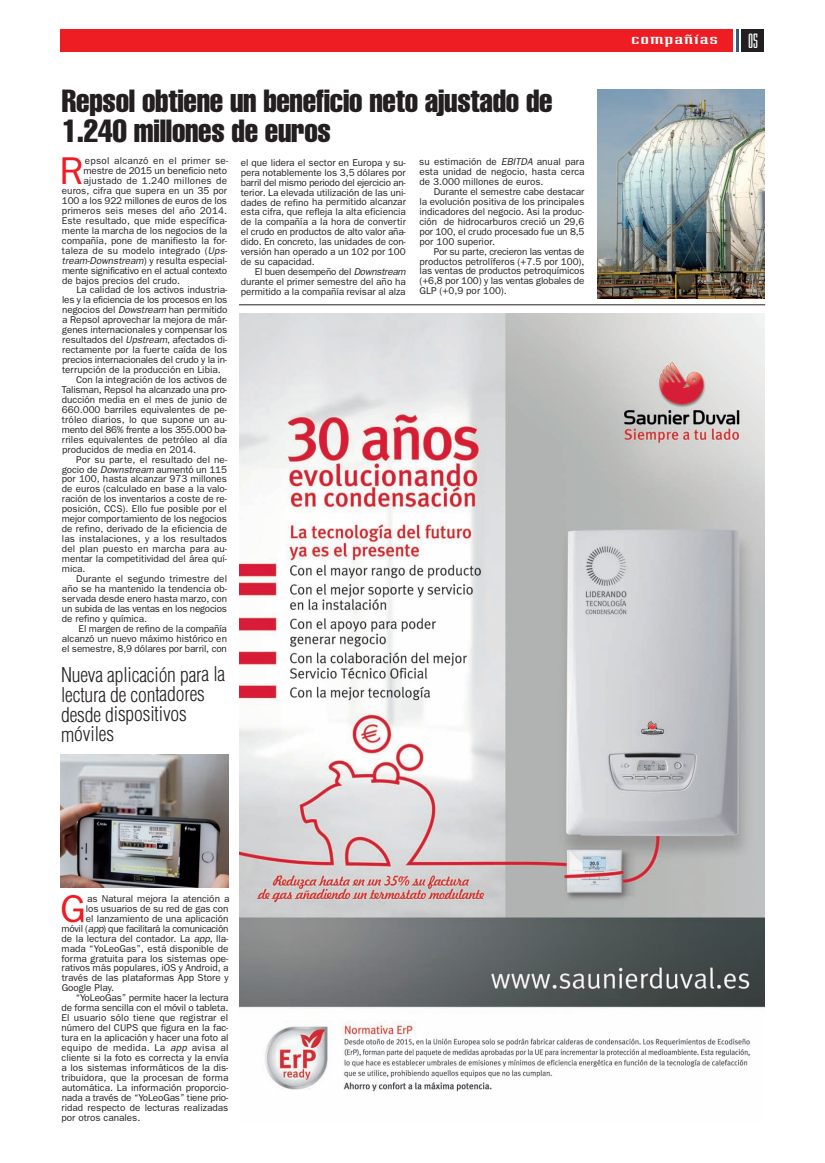
<style>
.page{position:relative;width:825px;height:1163px;background:#fff}
.page>*{position:absolute;margin:0;border:0;box-sizing:border-box;transform-origin:0 0}
.t1{font:38.9px "Franklin Gothic";color:#ee1d23}
.t2{font:extra-condensed 31.5px/29.7px "Helvetica";letter-spacing:-.01em;color:#231f20}
.t3{font:21.6px "Teknik Plain";color:#fff}
.t4{font:300 condensed 19.8px/19.9px "Helvetica";letter-spacing:-.01em;color:#231f20}
.t5{font:15.3px "Teknik Plain";letter-spacing:.025em;color:#fff;scale:2.5 1}
.t6{font:9.9px/9.9px "Franklin Gothic";color:#231f20;text-align:justify}
.t7{font:9.9px "Franklin Gothic";letter-spacing:-.02em;color:#231f20}
.t8{font:9.9px "Franklin Gothic";letter-spacing:-.025em;color:#231f20}
.t9{font:9.9px "Franklin Gothic";letter-spacing:.03em;color:#231f20}
.t10{font:9.9px "Franklin Gothic";letter-spacing:-.03em;color:#231f20}
.t11{font:9.9px "Franklin Gothic";letter-spacing:.02em;color:#231f20}
.s1{font-style:italic}
</style>
<div class="page">
<div style="left:741px;top:29px;width:23px;height:23px;background:#231f20"></div>
<div style="left:61px;top:29px;width:672px;height:23px;background:#ee1d23"></div>
<hr style="left:735px;top:29px;width:3px;height:23px;background:#345a7d">
<img style="left:239px;top:313px;width:525px;height:779px">
<hr style="left:239px;top:304px;width:526px;height:1px;background:#231f20">
<img style="left:597px;top:90px;width:167px;height:209px">
<img style="left:60px;top:754px;width:168px;height:134px">
<h2 class="t2" style="left:62px;top:88px;width:492px">Repsol obtiene un beneficio neto ajustado de<br>1.240 millones de euros</h2>
<h1 class="t1" style="left:60px;top:148px;width:26px">R</h1>
<p class="t9" style="left:85px;top:155px;width:145px">epsol alcanzó en el primer se-</p>
<p class="t6" style="left:419px;top:157px;width:167px">su estimación de <span class="s1">EBITDA</span> anual para esta unidad de negocio, hasta cerca de 3.000 millones de euros.</p>
<p class="t6" style="left:419px;top:186px;width:167px;text-indent:14px">Durante el semestre cabe destacar la evolución positiva de los principales indicadores del negocio. Asi la produc&shy;ción de hidrocarburos creció un 29,6 por 100, el crudo procesado fue un 8,5 por 100 superior.</p>
<p class="t6" style="left:419px;top:246px;width:166px;text-indent:14px">Por su parte, crecieron las ventas de productos petrolíferos (+7.5 por 100), las ventas de productos petroquímicos (+6,8 por 100) y las ventas globales de GLP (+0,9 por 100).</p>
<p class="t6" style="left:240px;top:157px;width:167px">el que lidera el sector en Europa y su&shy;pera notablemente los 3,5 dólares por barril del mismo periodo del ejercicio an&shy;terior. La elevada utilización de las uni&shy;dades de refino ha permitido alcanzar esta cifra, que refleja la alta eficiencia de la compañía a la hora de convertir el crudo en productos de alto valor aña&shy;dido. En concreto, las unidades de con&shy;versión han operado a un 102 por 100 de su capacidad.</p>
<p class="t6" style="left:241px;top:267px;width:166px;text-indent:14px">El buen desempeño del <span class="s1">Downstream </span>durante el primer semestre del año ha permitido a la compañía revisar al alza</p>
<p class="t6" style="left:84px;top:166px;width:145px">mestre de 2015 un beneficio neto</p>
<p class="t11" style="left:84px;top:175px;width:145px">ajustado de 1.240 millones de</p>
<p class="t6" style="left:62px;top:186px;width:166px">euros, cifra que supera en un 35 por</p>
<p class="t6" style="left:62px;top:196px;width:166px">100 a los 922 millones de euros de los</p>
<p class="t6" style="left:62px;top:205px;width:167px">primeros seis meses del año 2014.</p>
<p class="t6" style="left:62px;top:215px;width:166px">Este resultado, que mide específica-</p>
<p class="t6" style="left:62px;top:225px;width:167px">mente la marcha de los negocios de la</p>
<p class="t6" style="left:62px;top:235px;width:167px">compañía, pone de manifiesto la for-</p>
<p class="t6" style="left:62px;top:245px;width:167px">taleza de su modelo integrado (<span class="s1">Ups-</span></p>
<p class="t6" style="left:62px;top:255px;width:167px"><span class="s1">tream-Downstream</span>) y resulta especial-</p>
<p class="t7" style="left:62px;top:264px;width:167px">mente significativo en el actual contexto</p>
<p class="t6" style="left:62px;top:275px;width:119px">de bajos precios del crudo.</p>
<p class="t6" style="left:76px;top:285px;width:152px">La calidad de los activos industria-</p>
<p class="t8" style="left:62px;top:294px;width:166px">les y la eficiencia de los procesos en los</p>
<p class="t6" style="left:62px;top:305px;width:167px">negocios del <span class="s1">Dowstream</span> han permitido</p>
<p class="t6" style="left:62px;top:315px;width:166px">a Repsol aprovechar la mejora de már-</p>
<p class="t6" style="left:62px;top:325px;width:167px">genes internacionales y compensar los</p>
<p class="t6" style="left:62px;top:335px;width:166px">resultados del <span class="s1">Upstream</span>, afectados di-</p>
<p class="t6" style="left:62px;top:345px;width:166px">rectamente por la fuerte caída de los</p>
<p class="t7" style="left:62px;top:354px;width:166px">precios internacionales del crudo y la in-</p>
<p class="t6" style="left:62px;top:365px;width:160px">terrupción de la producción en Libia.</p>
<p class="t6" style="left:76px;top:375px;width:152px">Con la integración de los activos de</p>
<p class="t6" style="left:62px;top:384px;width:166px">Talisman, Repsol ha alcanzado una pro-</p>
<p class="t6" style="left:62px;top:394px;width:166px">ducción media en el mes de junio de</p>
<p class="t6" style="left:62px;top:404px;width:166px">660.000 barriles equivalentes de pe-</p>
<p class="t6" style="left:62px;top:414px;width:166px">tróleo diarios, lo que supone un au-</p>
<p class="t8" style="left:62px;top:423px;width:166px">mento del 86% frente a los 355.000 ba-</p>
<p class="t6" style="left:62px;top:434px;width:167px">rriles equivalentes de petróleo al día</p>
<p class="t6" style="left:62px;top:444px;width:136px">producidos de media en 2014.</p>
<p class="t6" style="left:76px;top:454px;width:152px">Por su parte, el resultado del ne-</p>
<p class="t6" style="left:62px;top:464px;width:166px">gocio de <span class="s1">Downstream</span> aumentó un 115</p>
<p class="t6" style="left:62px;top:474px;width:166px">por 100, hasta alcanzar 973 millones</p>
<p class="t6" style="left:62px;top:484px;width:166px">de euros (calculado en base a la valo-</p>
<p class="t6" style="left:62px;top:494px;width:166px">ración de los inventarios a coste de re-</p>
<p class="t6" style="left:62px;top:504px;width:166px">posición, CCS). Ello fue posible por el</p>
<p class="t6" style="left:62px;top:514px;width:166px">mejor comportamiento de los negocios</p>
<p class="t6" style="left:62px;top:524px;width:167px">de refino, derivado de la eficiencia de</p>
<p class="t6" style="left:62px;top:534px;width:167px">las instalaciones, y a los resultados</p>
<p class="t6" style="left:62px;top:544px;width:166px">del plan puesto en marcha para au-</p>
<p class="t6" style="left:62px;top:554px;width:166px">mentar la competitividad del área quí-</p>
<p class="t6" style="left:62px;top:564px;width:25px">mica.</p>
<p class="t6" style="left:76px;top:573px;width:152px">Durante el segundo trimestre del</p>
<p class="t6" style="left:62px;top:583px;width:166px">año se ha mantenido la tendencia ob-</p>
<p class="t6" style="left:62px;top:593px;width:166px">servada desde enero hasta marzo, con</p>
<p class="t7" style="left:62px;top:602px;width:166px">un subida de las ventas en los negocios</p>
<p class="t6" style="left:62px;top:613px;width:87px">de refino y química.</p>
<p class="t6" style="left:79px;top:623px;width:150px">El margen de refino de la compañía</p>
<p class="t6" style="left:62px;top:633px;width:166px">alcanzó un nuevo máximo histórico en</p>
<p class="t6" style="left:62px;top:643px;width:166px">el semestre, 8,9 dólares por barril, con</p>
<h3 class="t4" style="left:61px;top:665px;width:166px">Nueva aplicación para la lectura de contadores desde dispositivos móviles</h3>
<h3 class="t5" style="left:631px;top:34px;width:36px">compañías</h3>
<h3 class="t3" style="left:747px;top:34px;width:12px">05</h3>
<h1 class="t1" style="left:60px;top:885px;width:27px">G</h1>
<p class="t6" style="left:87px;top:893px;width:144px">as Natural mejora la atención a</p>
<p class="t6" style="left:86px;top:903px;width:144px">los usuarios de su red de gas con</p>
<p class="t6" style="left:86px;top:913px;width:144px">el lanzamiento de una aplicación</p>
<p class="t10" style="left:62px;top:922px;width:168px">móvil (<span class="s1">app</span>) que facilitará la comunicación</p>
<p class="t6" style="left:62px;top:933px;width:168px">de la lectura del contador. La <span class="s1">app</span>, lla-</p>
<p class="t6" style="left:62px;top:943px;width:168px">mada “YoLeoGas”, está disponible de</p>
<p class="t6" style="left:62px;top:953px;width:168px">forma gratuita para los sistemas ope-</p>
<p class="t6" style="left:62px;top:963px;width:168px">rativos más populares, iOS y Android, a</p>
<p class="t6" style="left:62px;top:973px;width:168px">través de las plataformas App Store y</p>
<p class="t6" style="left:62px;top:983px;width:54px">Google Play.</p>
<p class="t6" style="left:76px;top:993px;width:154px">“YoLeoGas” permite hacer la lectura</p>
<p class="t6" style="left:62px;top:1003px;width:168px">de forma sencilla con el móvil o tableta.</p>
<p class="t6" style="left:62px;top:1012px;width:168px">El usuario sólo tiene que registrar el</p>
<p class="t6" style="left:61px;top:1022px;width:168px">número del CUPS que figura en la fac-</p>
<p class="t6" style="left:61px;top:1032px;width:168px">tura en la aplicación y hacer una foto al</p>
<p class="t9" style="left:62px;top:1042px;width:168px">equipo de medida. La <span class="s1">app</span> avisa al</p>
<p class="t6" style="left:62px;top:1052px;width:168px">cliente si la foto es correcta y la envía</p>
<p class="t6" style="left:62px;top:1062px;width:168px">a los sistemas informáticos de la dis-</p>
<p class="t6" style="left:62px;top:1072px;width:168px">tribuidora, que la procesan de forma</p>
<p class="t6" style="left:62px;top:1082px;width:168px">automática. La información proporcio-</p>
<p class="t6" style="left:62px;top:1092px;width:168px">nada a través de “YoLeoGas” tiene prio-</p>
<p class="t6" style="left:61px;top:1102px;width:168px">ridad respecto de lecturas realizadas</p>
<p class="t6" style="left:61px;top:1112px;width:80px">por otros canales.</p>
</div>
